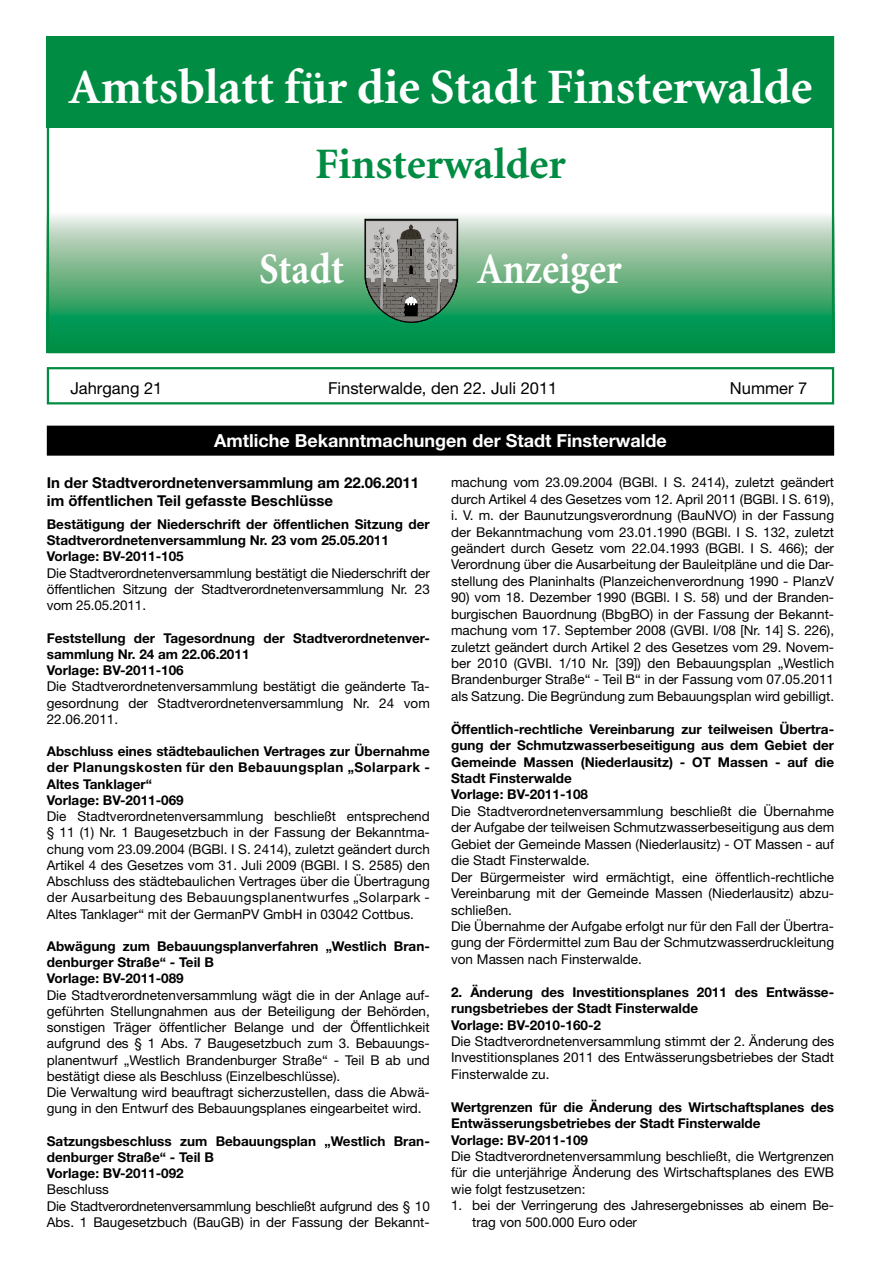
<style>
.page{position:relative;width:881px;height:1263px;background:#fff}
.page>*{position:absolute;margin:0;border:0;box-sizing:border-box;transform-origin:0 0}
.t1{font:700 49.5px "Minion";color:#fff}
.t2{font:700 43.5px "Minion";color:#008c42}
.t3{font:700 43.5px "Minion";color:#fff;scale:.9 1}
.t4{font:700 18px "Helvetica Neue LT";color:#fff}
.t5{font:16.5px "Helvetica Neue LT";color:#000}
.t6{font:700 15px/18px "Helvetica Neue LT";color:#000}
.t7{font:13.5px/16.5px "Helvetica Neue LT";color:#000;text-align:justify}
.t8{font:700 13.5px/16.2px "Helvetica Neue LT";color:#000}
</style>
<div class="page">
<div style="left:47px;top:425px;width:786px;height:30px;background:#a4a4a4"></div>
<div style="left:47px;top:426px;width:786px;height:30px;background:#000"></div>
<svg style="left:50px;top:216px;width:780px;height:134px;background:#5eb282"></svg>
<div style="left:47px;top:36px;width:786px;height:92px;background:#008c42"></div>
<svg style="left:364px;top:218px;width:95px;height:105px;background:#7d8a81"></svg>
<div style="left:47px;top:367px;width:786px;height:37px;border:2px solid #008c42"></div>
<div style="left:47px;top:36px;width:786px;height:317px;border:2px solid #008c42"></div>
<h1 class="t1" style="left:68px;top:62px;width:745px">Amtsblatt für die Stadt Finsterwalde</h1>
<h2 class="t2" style="left:315px;top:142px;width:252px">Finsterwalder</h2>
<h2 class="t3" style="left:259px;top:247px;width:96px">Stadt</h2>
<h2 class="t3" style="left:477px;top:247px;width:162px">Anzeiger</h2>
<p class="t5" style="left:70px;top:378px;width:94px">Jahrgang 21</p>
<p class="t5" style="left:328px;top:378px;width:231px">Finsterwalde, den 22. Juli 2011</p>
<p class="t5" style="left:729px;top:378px;width:79px">Nummer 7</p>
<h3 class="t4" style="left:214px;top:429px;width:454px">Amtliche Bekanntmachungen der Stadt Finsterwalde</h3>
<p class="t6" style="left:47px;top:474px;width:374px">In der Stadtverordnetenversammlung am 22.06.2011 im öffentlichen Teil gefasste Beschlüsse</p>
<p class="t8" style="left:47px;top:516px;width:384px">Bestätigung der Niederschrift der öffentlichen Sitzung der<br>Stadtverordnetenversammlung Nr. 23 vom 25.05.2011<br>Vorlage: BV-2011-105</p>
<p class="t7" style="left:47px;top:565px;width:384px">Die Stadtverordnetenversammlung bestätigt die Niederschrift der öffentlichen Sitzung der Stadtverordnetenversammlung Nr. 23 vom 25.05.2011.</p>
<p class="t8" style="left:47px;top:629px;width:384px">Feststellung der Tagesordnung der Stadtverordnetenver&shy;sammlung Nr. 24 am 22.06.2011<br>Vorlage: BV-2011-106</p>
<p class="t7" style="left:47px;top:678px;width:384px">Die Stadtverordnetenversammlung bestätigt die geänderte Ta&shy;gesordnung der Stadtverordnetenversammlung Nr. 24 vom 22.06.2011.</p>
<p class="t8" style="left:47px;top:743px;width:384px">Abschluss eines städtebaulichen Vertrages zur Übernahme der Planungskosten für den Bebauungsplan „Solarpark - Altes Tanklager“<br>Vorlage: BV-2011-069</p>
<p class="t7" style="left:47px;top:808px;width:384px">Die Stadtverordnetenversammlung beschließt entsprechend § 11 (1) Nr. 1 Baugesetzbuch in der Fassung der Bekanntma&shy;chung vom 23.09.2004 (BGBl. I S. 2414), zuletzt geändert durch Artikel 4 des Gesetzes vom 31. Juli 2009 (BGBl. I S. 2585) den Abschluss des städtebaulichen Vertrages über die Übertragung der Ausarbeitung des Bebauungsplanentwurfes „Solarpark - Altes Tanklager“ mit der GermanPV GmbH in 03042 Cottbus.</p>
<p class="t8" style="left:47px;top:938px;width:384px">Abwägung zum Bebauungsplanverfahren „Westlich Bran&shy;denburger Straße“ - Teil B<br>Vorlage: BV-2011-089</p>
<p class="t7" style="left:47px;top:986px;width:384px;text-align:left">Die Stadtverordnetenversammlung wägt die in der Anlage auf&shy;geführten Stellungnahmen aus der Beteiligung der Behörden, sonstigen Träger öffentlicher Belange und der Öffentlichkeit aufgrund des § 1 Abs. 7 Baugesetzbuch zum 3. Bebauungs&shy;planentwurf „Westlich Brandenburger Straße“ - Teil B ab und bestätigt diese als Beschluss (Einzelbeschlüsse).<br>Die Verwaltung wird beauftragt sicherzustellen, dass die Abwä&shy;gung in den Entwurf des Bebauungsplanes eingearbeitet wird.</p>
<p class="t8" style="left:47px;top:1132px;width:384px">Satzungsbeschluss zum Bebauungsplan „Westlich Bran&shy;denburger Straße“ - Teil B<br>Vorlage: BV-2011-092</p>
<p class="t7" style="left:47px;top:1181px;width:384px;text-align:left">Beschluss<br>Die Stadtverordnetenversammlung beschließt aufgrund des § 10<br>Abs. 1 Baugesetzbuch (BauGB) in der Fassung der Bekannt-</p>
<p class="t7" style="left:451px;top:474px;width:384px">machung vom 23.09.2004 (BGBl. I S. 2414), zuletzt geändert durch Artikel 4 des Gesetzes vom 12. April 2011 (BGBl. I S. 619), i. V. m. der Baunutzungsverordnung (BauNVO) in der Fassung der Bekanntmachung vom 23.01.1990 (BGBl. I S. 132, zuletzt geändert durch Gesetz vom 22.04.1993 (BGBl. I S. 466); der Verordnung über die Ausarbeitung der Bauleitpläne und die Dar&shy;stellung des Planinhalts (Planzeichenverordnung 1990 - PlanzV</p>
<p class="t7" style="left:451px;top:589px;width:384px">90) vom 18. Dezember 1990 (BGBl. I S. 58) und der Branden&shy;burgischen Bauordnung (BbgBO) in der Fassung der Bekannt&shy;machung vom 17. September 2008 (GVBI. I/08 [Nr. 14] S. 226), zuletzt geändert durch Artikel 2 des Gesetzes vom 29. Novem&shy;ber 2010 (GVBI. 1/10 Nr. [39]) den Bebauungsplan „Westlich Brandenburger Straße“ - Teil B“ in der Fassung vom 07.05.2011 als Satzung. Die Begründung zum Bebauungsplan wird gebilligt.</p>
<p class="t8" style="left:451px;top:720px;width:384px">Öffentlich-rechtliche Vereinbarung zur teilweisen Übertra&shy;gung der Schmutzwasserbeseitigung aus dem Gebiet der Gemeinde Massen (Niederlausitz) - OT Massen - auf die Stadt Finsterwalde<br>Vorlage: BV-2011-108</p>
<p class="t7" style="left:451px;top:803px;width:384px;text-align:left">Die Stadtverordnetenversammlung beschließt die Übernahme der Aufgabe der teilweisen Schmutzwasserbeseitigung aus dem Gebiet der Gemeinde Massen (Niederlausitz) - OT Massen - auf die Stadt Finsterwalde.<br>Der Bürgermeister wird ermächtigt, eine öffentlich-rechtliche Vereinbarung mit der Gemeinde Massen (Niederlausitz) abzu&shy;schließen.<br>Die Übernahme der Aufgabe erfolgt nur für den Fall der Übertra&shy;gung der Fördermittel zum Bau der Schmutzwasserdruckleitung von Massen nach Finsterwalde.</p>
<p class="t8" style="left:451px;top:983px;width:384px">2. Änderung des Investitionsplanes 2011 des Entwässe&shy;rungsbetriebes der Stadt Finsterwalde<br>Vorlage: BV-2010-160-2</p>
<p class="t7" style="left:451px;top:1033px;width:384px">Die Stadtverordnetenversammlung stimmt der 2. Änderung des Investitionsplanes 2011 des Entwässerungsbetriebes der Stadt Finsterwalde zu.</p>
<p class="t8" style="left:451px;top:1098px;width:384px">Wertgrenzen für die Änderung des Wirtschaftsplanes des<br>Entwässerungsbetriebes der Stadt Finsterwalde<br>Vorlage: BV-2011-109</p>
<p class="t7" style="left:451px;top:1148px;width:384px">Die Stadtverordnetenversammlung beschließt, die Wertgrenzen für die unterjährige Änderung des Wirtschaftsplanes des EWB wie folgt festzusetzen:</p>
<p class="t7" style="left:472px;top:1197px;width:363px;text-indent:-21px">1. bei der Verringerung des Jahresergebnisses ab einem Be&shy;trag von 500.000 Euro oder</p>
</div>
